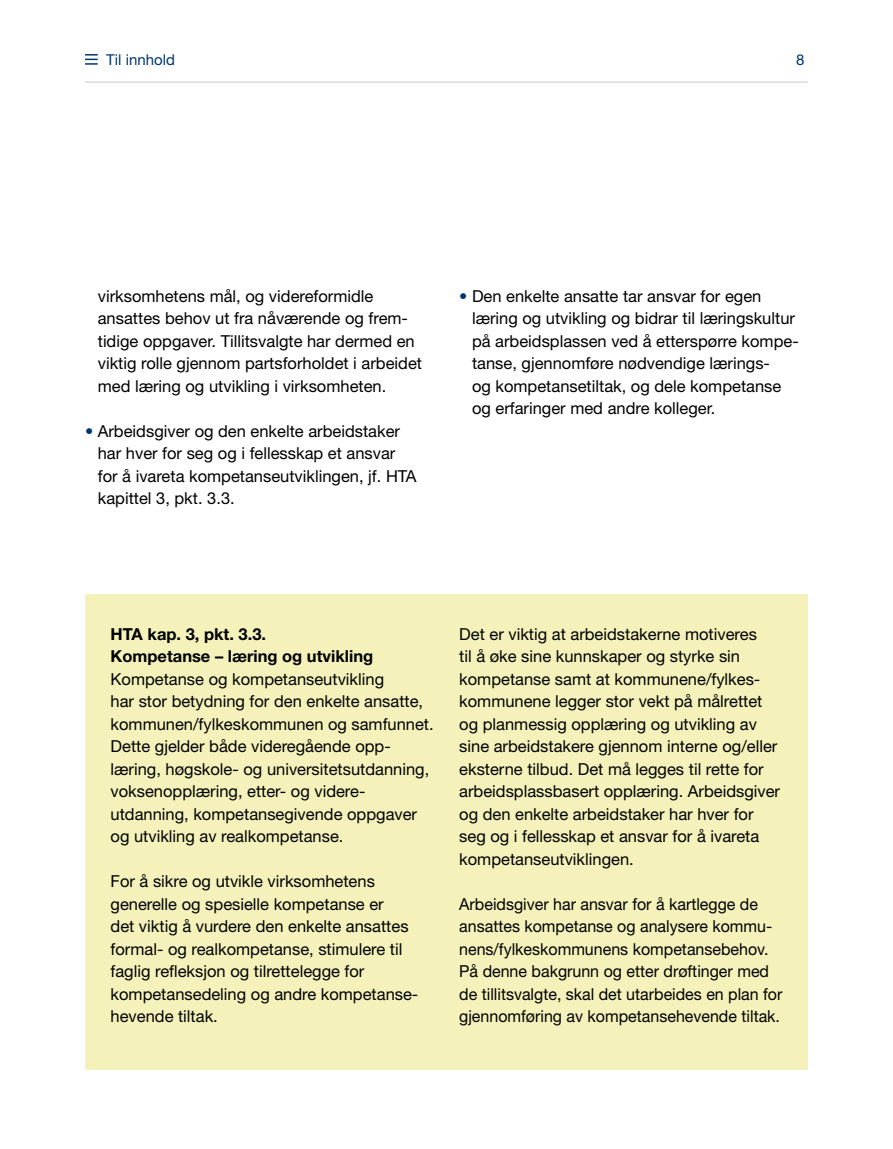
<style>
.page{position:relative;width:893px;height:1149px;background:#fff}
.page>*{position:absolute;margin:0;border:0;box-sizing:border-box;transform-origin:0 0}
.t1{font:16.5px/22.5px "Helvetica Neue LT Pro";color:#000}
.t2{font:700 16.5px/22.5px "Helvetica Neue LT Pro";color:#000}
.t3{font:15px "Helvetica Neue LT Pro";color:#003671}
.s1{color:#003671}
</style>
<div class="page">
<div style="left:85px;top:594px;width:723px;height:476px;background:#f4f2ba"></div>
<hr style="left:85px;top:82px;width:723px;height:1px;background:#c8c8c8">
<p class="t3" style="left:106px;top:50px;width:70px">Til innhold</p>
<p class="t3" style="left:796px;top:50px;width:10px">8</p>
<p class="t1" style="left:98px;top:284px;width:326px">virksomhetens mål, og videreformidle ansattes behov ut fra nåværende og frem&shy;tidige oppgaver. Tillitsvalgte har dermed en viktig rolle gjennom partsforholdet i arbeidet med læring og utvikling i virksomheten.</p>
<p class="t1" style="left:98px;top:419px;width:320px;text-indent:-13px"><span class="s1">•</span> Arbeidsgiver og den enkelte arbeidstaker har hver for seg og i fellesskap et ansvar for å ivareta kompetanseutviklingen, jf. HTA kapittel 3, pkt. 3.3.</p>
<p class="t1" style="left:472px;top:284px;width:328px;text-indent:-13px"><span class="s1">•</span> Den enkelte ansatte tar ansvar for egen læring og utvikling og bidrar til læringskultur på arbeidsplassen ved å etterspørre kompe&shy;tanse, gjennomføre nødvendige lærings-<br>og kompetansetiltak, og dele kompetanse og erfaringer med andre kolleger.</p>
<p class="t2" style="left:111px;top:622px;width:264px">HTA kap. 3, pkt. 3.3.<br>Kompetanse – læring og utvikling</p>
<p class="t1" style="left:111px;top:666px;width:325px">Kompetanse og kompetanseutvikling<br>har stor betydning for den enkelte ansatte, kommunen/fylkeskommunen og samfunnet.<br>Dette gjelder både videregående opp&shy;læring, høgskole- og universitetsutdanning, voksenopplæring, etter- og videre&shy;utdanning, kompetansegivende oppgaver og utvikling av realkompetanse.</p>
<p class="t1" style="left:111px;top:869px;width:309px">For å sikre og utvikle virksomhetens generelle og spesielle kompetanse er<br>det viktig å vurdere den enkelte ansattes formal- og realkompetanse, stimulere til faglig refleksjon og tilrettelegge for kompetansedeling og andre kompetanse&shy;hevende tiltak.</p>
<p class="t1" style="left:459px;top:622px;width:322px">Det er viktig at arbeidstakerne motiveres<br>til å øke sine kunnskaper og styrke sin kompetanse samt at kommunene/fylkes&shy;kommunene legger stor vekt på målrettet og planmessig opplæring og utvikling av sine arbeidstakere gjennom interne og/eller eksterne tilbud. Det må legges til rette for arbeidsplassbasert opplæring. Arbeidsgiver og den enkelte arbeidstaker har hver for seg og i fellesskap et ansvar for å ivareta kompetanseutviklingen.</p>
<p class="t1" style="left:459px;top:891px;width:325px">Arbeidsgiver har ansvar for å kartlegge de ansattes kompetanse og analysere kommu&shy;nens/fylkeskommunens kompetansebehov.<br>På denne bakgrunn og etter drøftinger med de tillitsvalgte, skal det utarbeides en plan for gjennomføring av kompetansehevende tiltak.</p>
</div>
